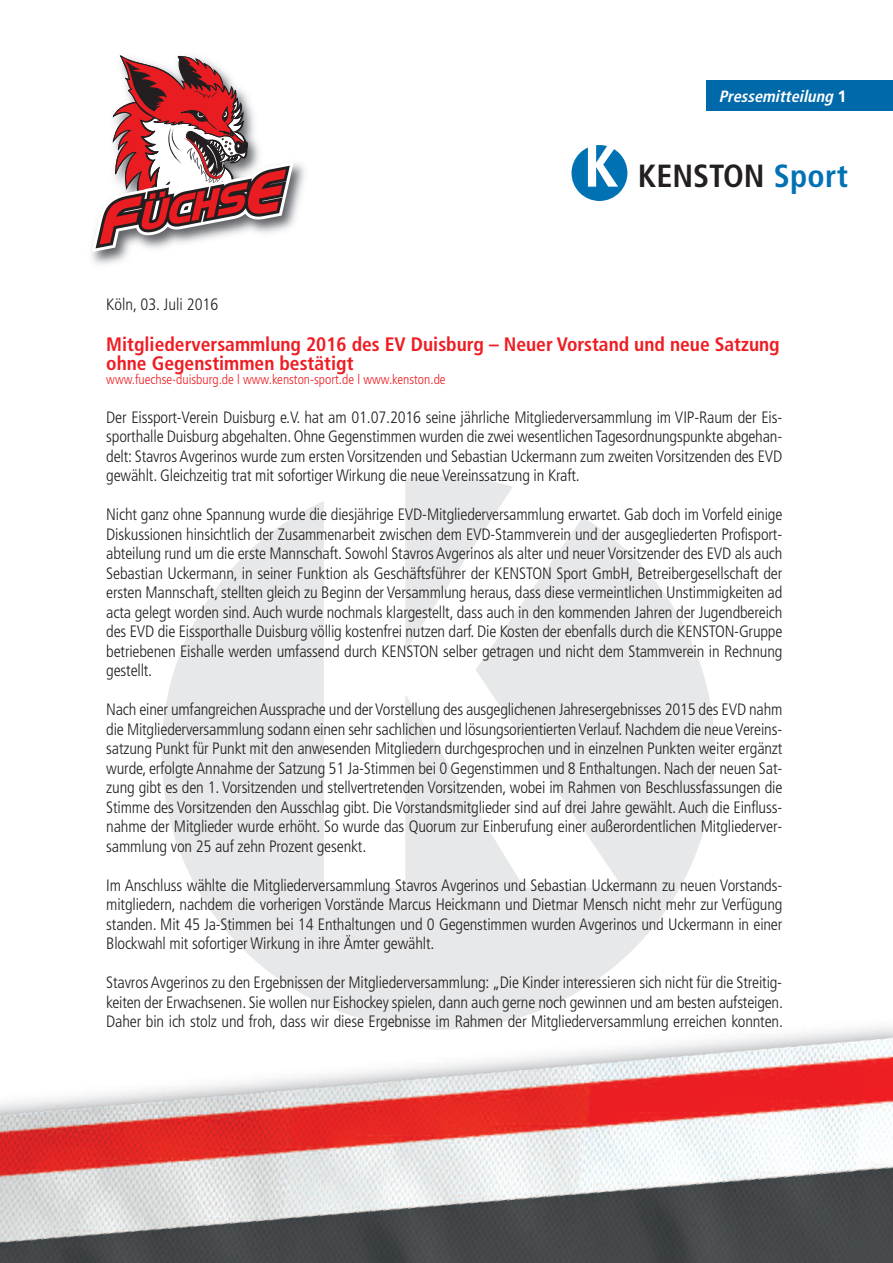
<style>
.page{position:relative;width:893px;height:1263px;background:#fff}
.page>*{position:absolute;margin:0;border:0;box-sizing:border-box;transform-origin:0 0}
.t1{font:700 condensed 32.1px "Frutiger";color:#231f20}
.t2{font:700 condensed 19.5px/19.5px "Frutiger";color:#ee1d23}
.t3{font:300 condensed 16.5px/19.5px "Frutiger";letter-spacing:-.01em;color:#231f20;text-align:justify}
.t4{font:italic 700 condensed 16.35px "Frutiger";color:#fff}
.t5{font:300 condensed 13.5px "Frutiger";color:#ee1d23}
.s1{font-style:normal;font-stretch:normal}
.s2{color:#0071b3}
</style>
<div class="page">
<svg style="left:405px;top:476px;width:108px;height:25px;background:#eaebec"></svg>
<svg style="left:162px;top:501px;width:553px;height:382px;fill:#e7e8e9"></svg>
<div style="left:706px;top:81px;width:187px;height:30px;background:#0069a9"></div>
<svg style="left:571px;top:145px;width:56px;height:56px"></svg>
<img style="left:91px;top:163px;width:214px;height:102px">
<svg style="left:92px;top:55px;width:202px;height:197px"></svg>
<img style="left:0;top:904px;width:893px;height:359px">
<img style="left:225px;top:929px;width:385px;height:101px">
<p class="t4" style="left:719px;top:89px;width:129px">Pressemitteilung <span class="s1">1</span></p>
<h1 class="t1" style="left:638px;top:163px;width:212px">KENSTON <span class="s2">Sport</span></h1>
<p class="t3" style="left:106px;top:296px;width:114px">Köln, 03. Juli 2016</p>
<p class="t2" style="left:106px;top:336px;width:675px">Mitgliederversammlung 2016 des EV Duisburg – Neuer Vorstand und neue Satzung ohne Gegenstimmen bestätigt</p>
<p class="t5" style="left:106px;top:373px;width:341px">www.fuechse-duisburg.de l www.kenston-sport.de l www.kenston.de</p>
<p class="t3" style="left:106px;top:408px;width:678px">Der Eissport-Verein Duisburg e.V. hat am 01.07.2016 seine jährliche Mitgliederversammlung im VIP-Raum der Eis&shy;sporthalle Duisburg abgehalten. Ohne Gegenstimmen wurden die zwei wesentlichen Tagesordnungspunkte abgehan&shy;delt: Stavros Avgerinos wurde zum ersten Vorsitzenden und Sebastian Uckermann zum zweiten Vorsitzenden des EVD gewählt. Gleichzeitig trat mit sofortiger Wirkung die neue Vereinssatzung in Kraft.</p>
<p class="t3" style="left:106px;top:506px;width:678px">Nicht ganz ohne Spannung wurde die diesjährige EVD-Mitgliederversammlung erwartet. Gab doch im Vorfeld einige Diskussionen hinsichtlich der Zusammenarbeit zwischen dem EVD-Stammverein und der ausgegliederten Profisport&shy;abteilung rund um die erste Mannschaft. Sowohl Stavros Avgerinos als alter und neuer Vorsitzender des EVD als auch Sebastian Uckermann, in seiner Funktion als Geschäftsführer der KENSTON Sport GmbH, Betreibergesellschaft der ersten Mannschaft, stellten gleich zu Beginn der Versammlung heraus, dass diese vermeintlichen Unstimmigkeiten ad acta gelegt worden sind.Auch wurde nochmals klargestellt, dass auch in den kommenden Jahren der Jugendbereich des EVD die Eissporthalle Duisburg völlig kostenfrei nutzen darf. Die Kosten der ebenfalls durch die KENSTON-Gruppe betriebenen Eishalle werden umfassend durch KENSTON selber getragen und nicht dem Stammverein in Rechnung gestellt.</p>
<p class="t3" style="left:106px;top:701px;width:678px">Nach einer umfangreichenAussprache und derVorstellung des ausgeglichenen Jahresergebnisses 2015 des EVD nahm die Mitgliederversammlung sodann einen sehr sachlichen und lösungsorientiertenVerlauf. Nachdem die neueVereins&shy;satzung Punkt für Punkt mit den anwesenden Mitgliedern durchgesprochen und in einzelnen Punkten weiter ergänzt wurde, erfolgte Annahme der Satzung 51 Ja-Stimmen bei 0 Gegenstimmen und 8 Enthaltungen. Nach der neuen Sat&shy;zung gibt es den 1. Vorsitzenden und stellvertretenden Vorsitzenden, wobei im Rahmen von Beschlussfassungen die Stimme des Vorsitzenden den Ausschlag gibt. Die Vorstandsmitglieder sind auf drei Jahre gewählt.Auch die Einfluss&shy;nahme der Mitglieder wurde erhöht. So wurde das Quorum zur Einberufung einer außerordentlichen Mitgliederver&shy;sammlung von 25 auf zehn Prozent gesenkt.</p>
<p class="t3" style="left:106px;top:876px;width:678px">Im Anschluss wählte die Mitgliederversammlung Stavros Avgerinos und Sebastian Uckermann zu neuen Vorstands&shy;mitgliedern, nachdem die vorherigen Vorstände Marcus Heickmann und Dietmar Mensch nicht mehr zur Verfügung standen. Mit 45 Ja-Stimmen bei 14 Enthaltungen und 0 Gegenstimmen wurden Avgerinos und Uckermann in einer Blockwahl mit sofortiger Wirkung in ihre Ämter gewählt.</p>
<p class="t3" style="left:106px;top:974px;width:678px">StavrosAvgerinos zu den Ergebnissen der Mitgliederversammlung: „Die Kinder interessieren sich nicht für die Streitig&shy;keiten der Erwachsenen. Sie wollen nur Eishockey spielen, dann auch gerne noch gewinnen und am besten aufsteigen.<br>Daher bin ich stolz und froh, dass wir diese Ergebnisse im Rahmen der Mitgliederversammlung erreichen konnten.</p>
</div>
